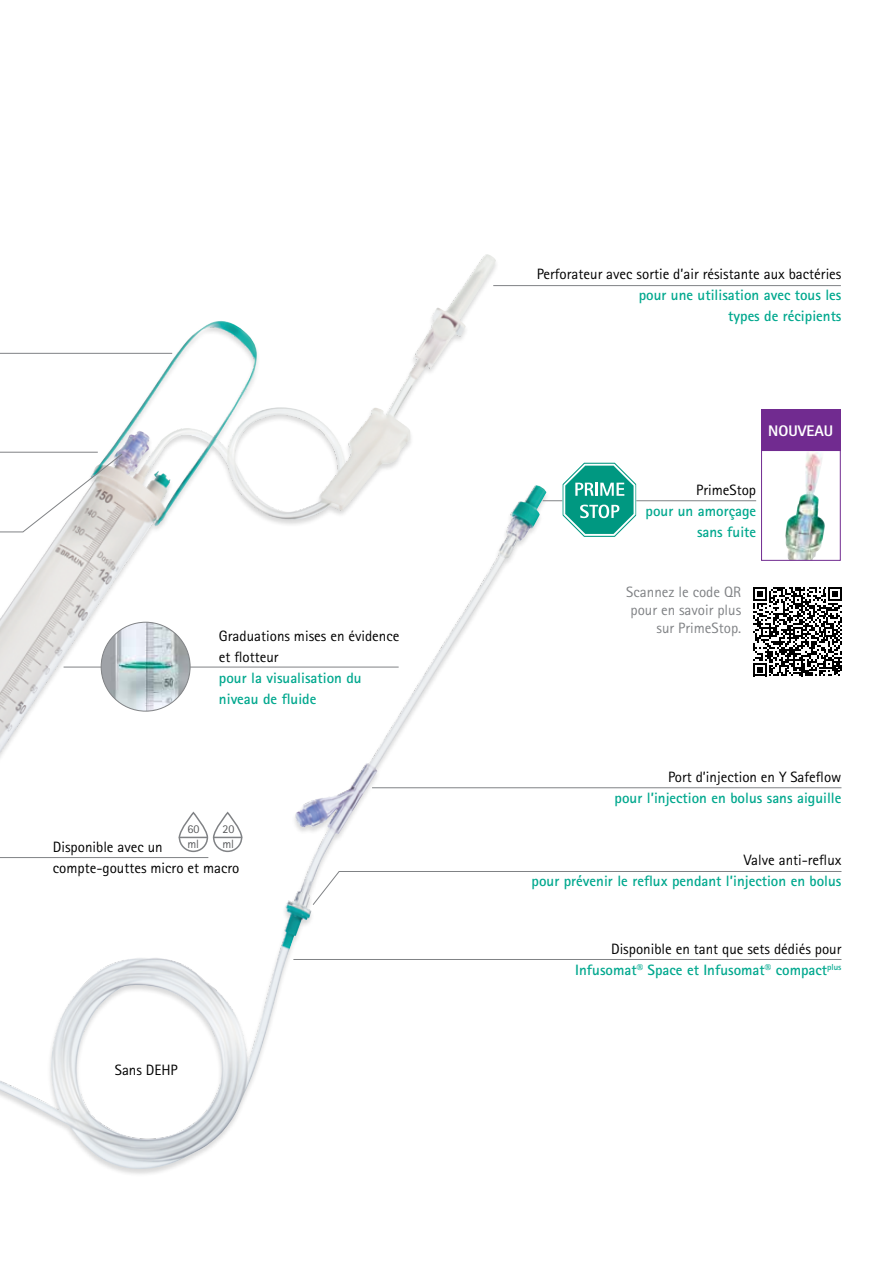
<style>
.page{position:relative;width:893px;height:1263px;background:#fff}
.page>*{position:absolute;margin:0;border:0;box-sizing:border-box;transform-origin:0 0}
.t1{font:800 15.3px "Rotis Sans Serif Pro";color:#fff}
.t2{font:15px/21px "Rotis Sans Serif Pro";color:#000}
.t3{font:700 15px/21px "Rotis Sans Serif Pro";color:#00a88e;text-align:right}
.t4{font:15px/18px "Rotis Sans Serif Pro";color:#808285;text-align:right}
.t5{font:12px "Rotis Sans Serif Pro";color:#58595b}
.s1{font-weight:700;color:#00a88e}
</style>
<div class="page">
<div style="left:0;top:254px;width:550px;height:923px;background:#000;opacity:.15"></div>
<img style="left:0;top:254px;width:496px;height:499px">
<img style="left:785px;top:452px;width:40px;height:107px">
<div style="left:761px;top:450px;width:80px;height:111px;border:1px solid #712b90"></div>
<hr style="left:372px;top:787px;width:469px;height:1px;background:#808285">
<hr style="left:543px;top:500px;width:213px;height:1px;background:#808285">
<hr style="left:493px;top:285px;width:348px;height:1px;background:#808285">
<hr style="left:0;top:353px;width:172px;height:1px;background:#808285">
<hr style="left:0;top:452px;width:98px;height:1px;background:#808285">
<svg style="left:312px;top:871px;width:530px;height:35px"></svg>
<svg style="left:0;top:453px;width:123px;height:80px"></svg>
<hr style="left:64px;top:667px;width:335px;height:1px;background:#808285">
<div style="left:179px;top:812px;width:29px;height:40px;border:2px solid #808285;border-radius:14px"></div>
<div style="left:213px;top:812px;width:29px;height:40px;border:2px solid #808285;border-radius:14px"></div>
<svg style="left:0;top:821px;width:242px;height:37px"></svg>
<svg style="left:562px;top:462px;width:74px;height:75px"></svg>
<div style="left:101px;top:622px;width:89px;height:89px;background:#000;opacity:.07"></div>
<div style="left:761px;top:410px;width:80px;height:41px;background:#712b90"></div>
<hr style="left:293px;top:959px;width:548px;height:1px;background:#808285">
<svg style="left:753px;top:587px;width:89px;height:89px"></svg>
<p class="t2" style="left:219px;top:625px;width:182px">Graduations mises en évidence et flotteur</p>
<p class="t3" style="left:219px;top:667px;width:144px;text-align:left">pour la visualisation du niveau de fluide</p>
<p class="t5" style="left:187px;top:822px;width:14px">60</p>
<p class="t5" style="left:222px;top:822px;width:13px">20</p>
<p class="t5" style="left:187px;top:837px;width:13px">ml</p>
<p class="t5" style="left:222px;top:837px;width:13px">ml</p>
<p class="t2" style="left:53px;top:836px;width:188px">Disponible avec un compte-gouttes micro et macro</p>
<p class="t2" style="left:115px;top:1059px;width:65px">Sans DEHP</p>
<p class="t2" style="left:537px;top:264px;width:306px">Perforateur avec sortie d’air résistante aux bactéries</p>
<p class="t3" style="left:639px;top:285px;width:204px">pour une utilisation avec tous les types de récipients</p>
<p class="t1" style="left:768px;top:421px;width:67px">NOUVEAU</p>
<p class="t2" style="left:696px;top:480px;width:61px">PrimeStop</p>
<p class="t3" style="left:646px;top:500px;width:112px">pour un amorçage sans fuite</p>
<p class="t4" style="left:626px;top:583px;width:116px">Scannez le code QR pour en savoir plus sur PrimeStop.</p>
<p class="t2" style="left:668px;top:767px;width:175px">Port d’injection en Y Safeflow</p>
<p class="t3" style="left:615px;top:787px;width:228px">pour l’injection en bolus sans aiguille</p>
<p class="t2" style="left:744px;top:849px;width:99px">Valve anti-reflux</p>
<p class="t3" style="left:532px;top:870px;width:311px">pour prévenir le reflux pendant l’injection en bolus</p>
<p class="t2" style="left:575px;top:938px;width:268px;text-align:right">Disponible en tant que sets dédiés pour<br><span class="s1">Infusomat</span><sup>®</sup> <span class="s1">Space et Infusomat</span><sup>®</sup> <span class="s1">compact</span><sup>plus</sup></p>
</div>
